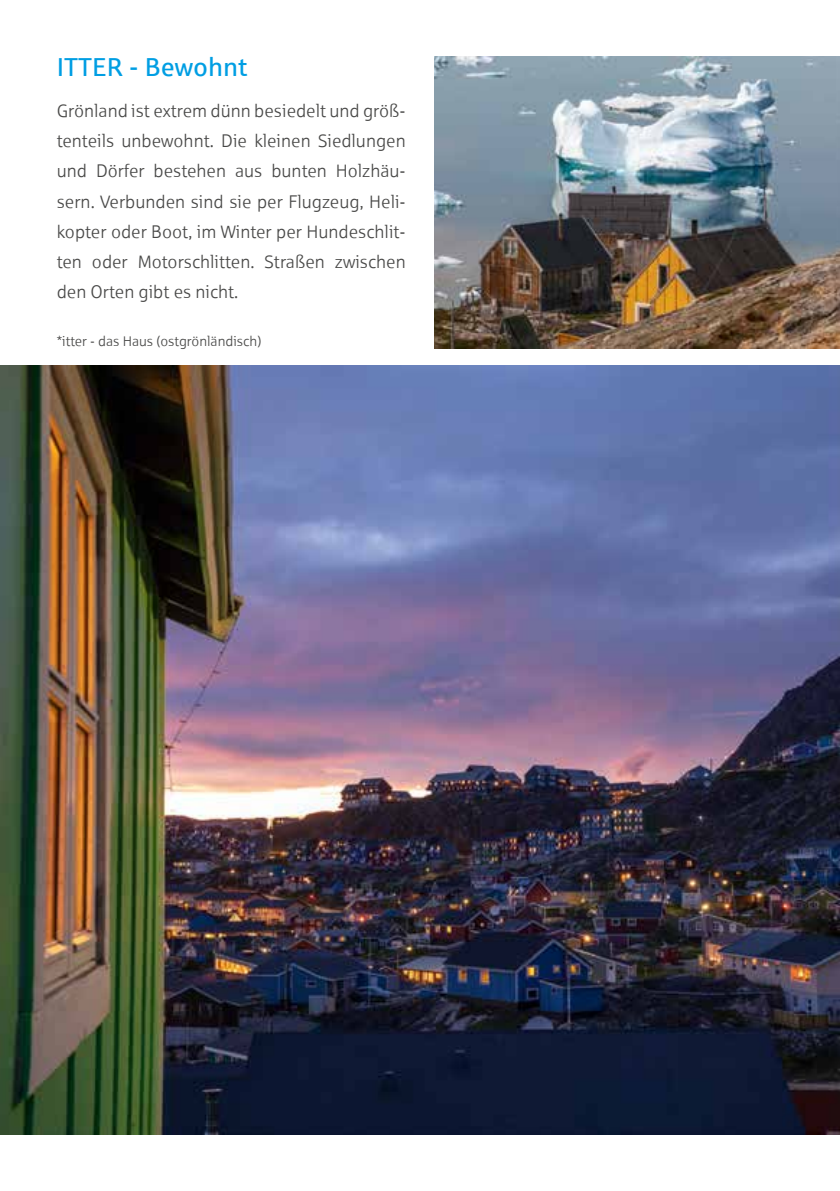
<style>
.page{position:relative;width:840px;height:1191px;background:#fff}
.page>*{position:absolute;margin:0;border:0;box-sizing:border-box;transform-origin:0 0}
.t1{font:26px "Sparkasse Rg";color:#009ee3}
.t2{font:18px/30px "Sparkasse Lt";color:#484847;text-align:justify}
.t3{font:14px "Sparkasse Lt";color:#484847}
</style>
<div class="page">
<img style="left:0;top:366px;width:839px;height:768px">
<img style="left:434px;top:57px;width:405px;height:292px">
<h1 class="t1" style="left:57px;top:51px;width:192px">ITTER - Bewohnt</h1>
<p class="t2" style="left:57px;top:96px;width:350px">Grönland ist extrem dünn besiedelt und größ&shy;tenteils unbewohnt. Die kleinen Siedlungen und Dörfer bestehen aus bunten Holzhäu&shy;sern. Verbunden sind sie per Flugzeug, Heli&shy;kopter oder Boot, im Winter per Hundeschlit&shy;ten oder Motorschlitten. Straßen zwischen den Orten gibt es nicht.</p>
<p class="t3" style="left:57px;top:332px;width:206px">*itter - das Haus (ostgrönländisch)</p>
</div>
